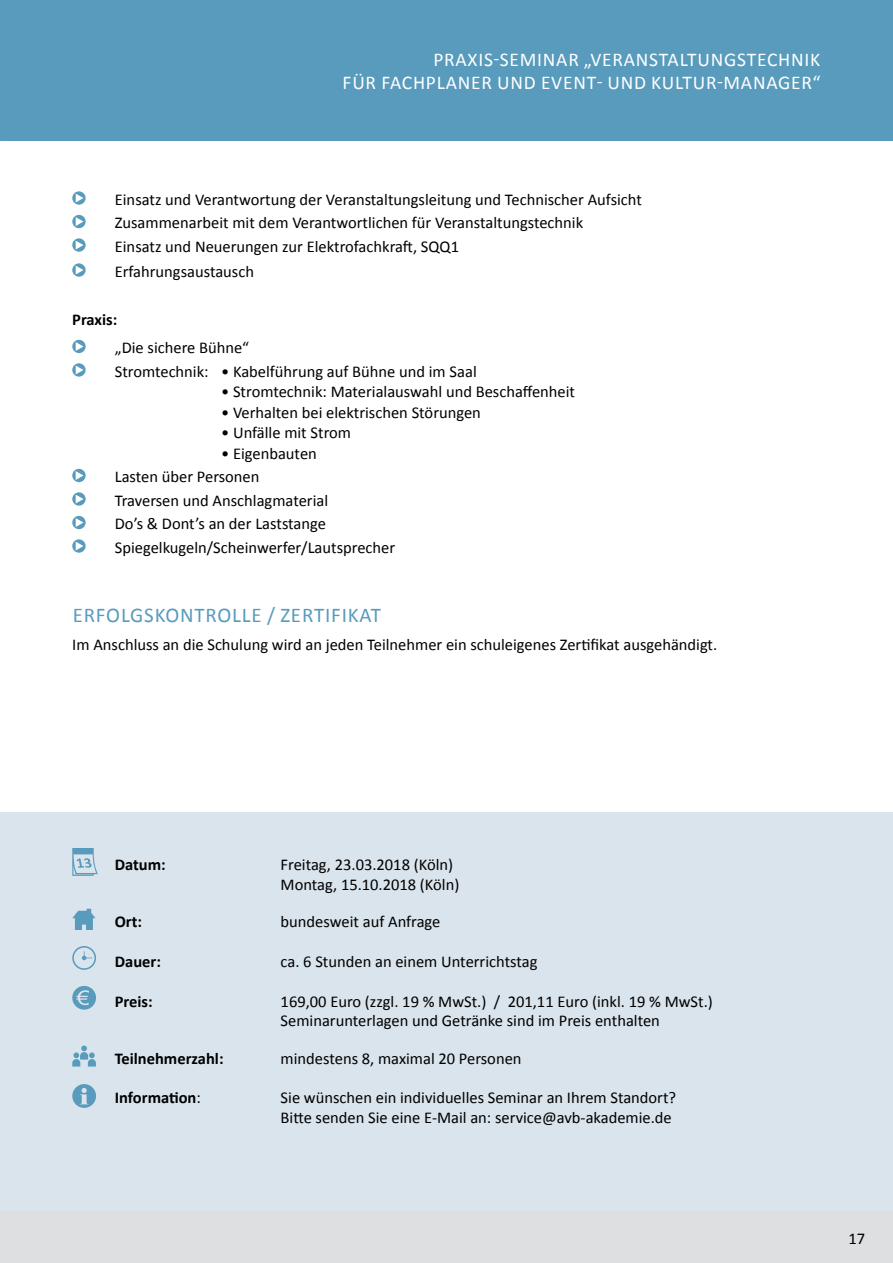
<style>
.page{position:relative;width:893px;height:1263px;background:#fff}
.page>*{position:absolute;margin:0;border:0;box-sizing:border-box;transform-origin:0 0}
.t1{font:21px "Calibri";color:#589bbd}
.t2{font:19.5px "Calibri";letter-spacing:.04em;color:#fff}
.t3{font:16.5px/23.5px "Calibri";color:#000}
.t4{font:700 16.5px "Calibri";color:#000}
.s1{font-weight:400}
</style>
<div class="page">
<div style="left:0;top:812px;width:893px;height:408px;background:#dae4ec"></div>
<div style="left:0;top:1212px;width:893px;height:51px;background:#dddfe1"></div>
<div style="left:0;top:0;width:893px;height:140px;background:#589bbd"></div>
<svg style="left:72px;top:191px;width:14px;height:14px"></svg>
<svg style="left:72px;top:215px;width:14px;height:13px"></svg>
<svg style="left:72px;top:238px;width:14px;height:14px"></svg>
<svg style="left:72px;top:263px;width:14px;height:14px"></svg>
<svg style="left:72px;top:340px;width:14px;height:13px"></svg>
<svg style="left:72px;top:363px;width:14px;height:14px"></svg>
<svg style="left:72px;top:469px;width:14px;height:13px"></svg>
<svg style="left:72px;top:492px;width:14px;height:14px"></svg>
<svg style="left:72px;top:516px;width:14px;height:13px"></svg>
<svg style="left:72px;top:539px;width:14px;height:14px"></svg>
<svg style="left:72px;top:848px;width:26px;height:28px"></svg>
<svg style="left:72px;top:909px;width:24px;height:21px"></svg>
<svg style="left:72px;top:946px;width:24px;height:24px"></svg>
<svg style="left:72px;top:986px;width:24px;height:24px"></svg>
<svg style="left:72px;top:1045px;width:24px;height:21px"></svg>
<svg style="left:72px;top:1084px;width:24px;height:24px"></svg>
<p class="t2" style="left:433px;top:47px;width:89px">Praxis-Seminar</p>
<p class="t2" style="left:584px;top:47px;width:31px">„Veranstaltungste</p>
<p class="t2" style="left:767px;top:47px;width:23px">chnik</p>
<p class="t2" style="left:343px;top:70px;width:12px">für</p>
<p class="t2" style="left:381px;top:70px;width:44px">Fachplaner</p>
<p class="t2" style="left:497px;top:70px;width:9px">und</p>
<p class="t2" style="left:541px;top:70px;width:23px">Event</p>
<p class="t2" style="left:597px;top:70px;width:20px">-und</p>
<p class="t2" style="left:651px;top:70px;width:16px">Kultur</p>
<p class="t2" style="left:717px;top:70px;width:37px">-Manager</p>
<p class="t2" style="left:812px;top:70px;width:10px">“</p>
<p class="t3" style="left:115px;top:187px;width:529px">Einsatz und Verantwortung der Veranstaltungsleitung und Technischer Aufsicht<br>Zusammenarbeit mit dem Verantwortlichen fü r Veranstaltungstechnik<br>Einsatz und Neuerungen zur Elektrofachkraft, SQQ1</p>
<p class="t3" style="left:115px;top:259px;width:141px">Erfahrungsaustausch</p>
<p class="t4" style="left:72px;top:309px;width:47px">Praxis:</p>
<p class="t3" style="left:115px;top:336px;width:363px">„Die sichere Bühne“<br>Stromtechnik: • Kabelführung auf Bühne und im Saal</p>
<p class="t3" style="left:221px;top:380px;width:355px">• Stromtechnik: Materialauswahl und Beschaffenheit</p>
<p class="t3" style="left:221px;top:400px;width:261px">• Verhalten bei elektrischen Störungen</p>
<p class="t3" style="left:221px;top:421px;width:131px">• Unfälle mit Strom</p>
<p class="t3" style="left:221px;top:441px;width:97px">• Eigenbauten</p>
<p class="t3" style="left:86px;top:465px;width:175px">Lasten über Personen</p>
<p class="t3" style="left:86px;top:488px;width:244px">Traversen und Anschlagmaterial</p>
<p class="t3" style="left:115px;top:512px;width:213px">Do’s &amp; Dont’s an der Laststange</p>
<p class="t3" style="left:115px;top:535px;width:282px">Spiegelkugeln/Scheinwerfer/Lautsprecher</p>
<p class="t1" style="left:73px;top:602px;width:24px">Erfolgskontrolle</p>
<p class="t1" style="left:267px;top:602px;width:35px">/ Zertifikat</p>
<p class="t3" style="left:72px;top:633px;width:646px">Im Anschluss an die Schulung wird an jeden Teilnehmer ein schuleigenes Zertifikat ausgehändigt.</p>
<p class="t4" style="left:115px;top:854px;width:52px">Datum:</p>
<p class="t3" style="left:281px;top:854px;width:180px;line-height:19.8px">Freitag, 23.03.2018 (Köln)<br>Montag, 15.10.2018 (Köln)</p>
<p class="t4" style="left:115px;top:911px;width:29px">Ort:</p>
<p class="t3" style="left:281px;top:910px;width:161px">bundesweit auf Anfrage</p>
<p class="t4" style="left:115px;top:951px;width:48px">Dauer:</p>
<p class="t3" style="left:281px;top:950px;width:258px">ca. 6 Stunden an einem Unterrichtstag</p>
<p class="t4" style="left:115px;top:991px;width:39px">Preis:</p>
<p class="t3" style="left:281px;top:991px;width:434px;line-height:19.8px">169,00 Euro (zzgl. 19 % MwSt.) / 201,11 Euro (inkl. 19 % MwSt.)<br>Seminarunterlagen und Getränke sind im Preis enthalten</p>
<p class="t4" style="left:115px;top:1047px;width:110px">Teilnehmerzahl:</p>
<p class="t3" style="left:281px;top:1046px;width:242px">mindestens 8, maximal 20 Personen</p>
<p class="t4" style="left:115px;top:1087px;width:88px">Information<span class="s1">:</span></p>
<p class="t3" style="left:281px;top:1088px;width:397px;line-height:19.8px">Sie wünschen ein individuelles Seminar an Ihrem Standort?<br>Bitte senden Sie eine E-Mail an: service@avb-akademie.de</p>
<p class="t3" style="left:848px;top:1226px;width:18px">17</p>
</div>
